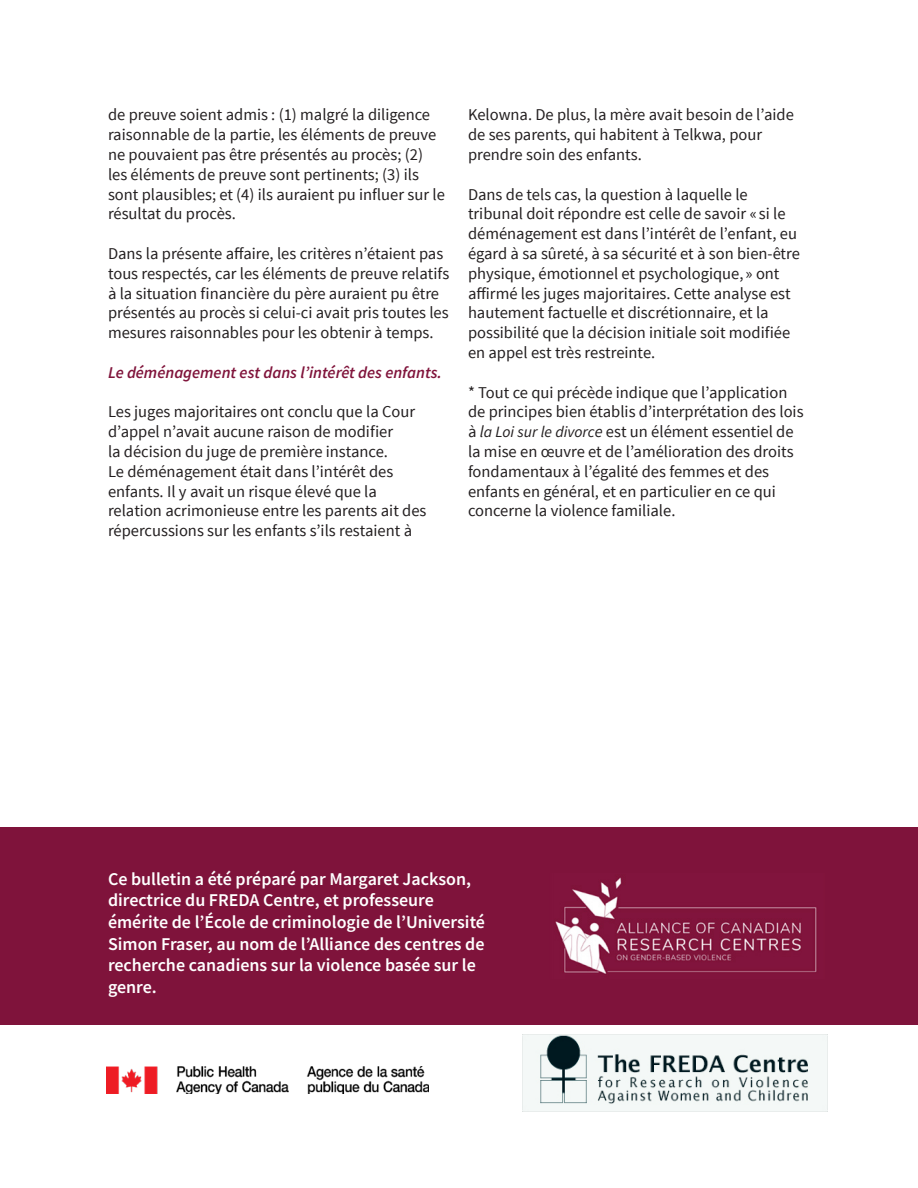
<style>
.page{position:relative;width:918px;height:1188px;background:#fff}
.page>*{position:absolute;margin:0;border:0;box-sizing:border-box;transform-origin:0 0}
.t1{font:600 18px/21.6px "Source Sans Pro";color:#fff}
.t2{font:16.5px/19.8px "Source Sans Pro";color:#231f20}
.t3{font:italic 600 16.5px "Source Sans Pro";color:#80143b}
.s1{font-style:italic}
.s2{font-style:italic;font-size:15.75px}
</style>
<div class="page">
<div style="left:0;top:827px;width:918px;height:198px;background:#7f133b"></div>
<img style="left:522px;top:1035px;width:305px;height:77px">
<img style="left:107px;top:1067px;width:322px;height:27px">
<img style="left:555px;top:877px;width:262px;height:97px">
<p class="t2" style="left:108px;top:105px;width:338px">de preuve soient admis : (1) malgré la diligence raisonnable de la partie, les éléments de preuve ne pouvaient pas être présentés au procès; (2) les éléments de preuve sont pertinents; (3) ils sont plausibles; et (4) ils auraient pu influer sur le résultat du procès.</p>
<p class="t2" style="left:108px;top:244px;width:343px">Dans la présente affaire, les critères n’étaient pas tous respectés, car les éléments de preuve relatifs à la situation financière du père auraient pu être présentés au procès si celui-ci avait pris toutes les mesures raisonnables pour les obtenir à temps.</p>
<p class="t3" style="left:108px;top:361px;width:335px">Le déménagement est dans l’intérêt des enfants.</p>
<p class="t2" style="left:108px;top:402px;width:320px">Les juges majoritaires ont conclu que la Cour d’appel n’avait aucune raison de modifier<br>la décision du juge de première instance.<br>Le déménagement était dans l’intérêt des enfants. Il y avait un risque élevé que la relation acrimonieuse entre les parents ait des répercussions sur les enfants s’ils restaient à</p>
<p class="t2" style="left:468px;top:105px;width:327px">Kelowna. De plus, la mère avait besoin de l’aide de ses parents, qui habitent à Telkwa, pour prendre soin des enfants.</p>
<p class="t2" style="left:468px;top:184px;width:333px">Dans de tels cas, la question à laquelle le tribunal doit répondre est celle de savoir « si le déménagement est dans l’intérêt de l’enfant, eu égard à sa sûreté, à sa sécurité et à son bien‑être physique, émotionnel et psychologique, » ont affirmé les juges majoritaires. Cette analyse est hautement factuelle et discrétionnaire, et la possibilité que la décision initiale soit modifiée en appel est très restreinte.</p>
<p class="t2" style="left:468px;top:382px;width:337px">* Tout ce qui précède indique que l’application de principes bien établis d’interprétation des lois à <span class="s1">l</span><span class="s2">a Loi sur le divorc</span><span class="s1">e</span> est un élément essentiel de la mise en œuvre et de l’amélioration des droits fondamentaux à l’égalité des femmes et des enfants en général, et en particulier en ce qui concerne la violence familiale.</p>
<p class="t1" style="left:108px;top:868px;width:379px">Ce bulletin a été préparé par Margaret Jackson, directrice du FREDA Centre, et professeure émérite de l’École de criminologie de l’Université Simon Fraser, au nom de l’Alliance des centres de recherche canadiens sur la violence basée sur le genre.</p>
</div>
